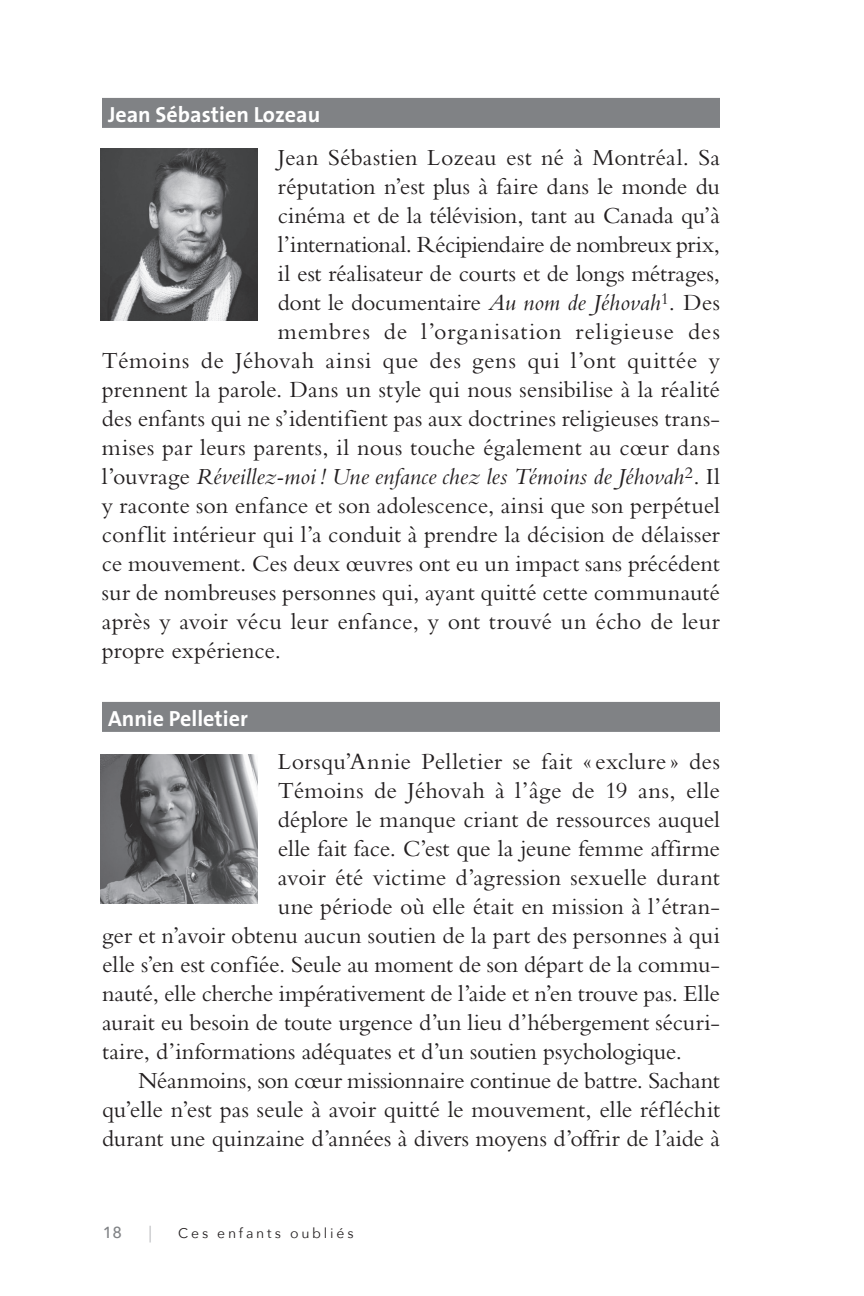
<style>
.page{position:relative;width:864px;height:1296px;background:#fff}
.page>*{position:absolute;margin:0;border:0;box-sizing:border-box;transform-origin:0 0}
.t1{font:24px "Bembo Std";color:#231f20}
.t2{font:italic 24px "Bembo Std";color:#231f20}
.t3{font:24px "Bembo Std";letter-spacing:.025em;color:#231f20}
.t4{font:24px "Bembo Std";letter-spacing:-.02em;color:#231f20}
.t5{font:24px "Bembo Std";letter-spacing:.04em;color:#231f20}
.t6{font:700 22px "The Sans";color:#fff}
.t7{font:19.2px "Bembo Std";color:#bcbdc0;scale:1.25 1}
.t8{font:500 16px "Avenir Next";color:#808285}
.t9{font:14px "Avenir Next";letter-spacing:.2em;color:#231f20}
.s1{font-style:italic}
.s2{font-style:normal}
</style>
<div class="page">
<div style="left:102px;top:98px;width:618px;height:30px;background:#808285"></div>
<div style="left:102px;top:702px;width:618px;height:30px;background:#808285"></div>
<img style="left:101px;top:148px;width:157px;height:173px">
<img style="left:101px;top:755px;width:157px;height:148px">
<p class="t6" style="left:108px;top:96px;width:214px">Jean Sébastien Lozeau</p>
<p class="t1" style="left:278px;top:143px;width:444px">Jean Sébastien Lozeau est né à Montréal. Sa</p>
<p class="t1" style="left:278px;top:172px;width:444px">réputation n’est plus à faire dans le monde du</p>
<p class="t1" style="left:278px;top:201px;width:444px">cinéma et de la télévision, tant au Canada qu’à</p>
<p class="t4" style="left:278px;top:230px;width:444px">l’international. Récipiendaire de nombreux prix,</p>
<p class="t1" style="left:278px;top:259px;width:444px">il est réalisateur de courts et de longs métrages,</p>
<p class="t1" style="left:278px;top:288px;width:444px">dont le documentaire <span class="s1">Au nom de Jéhovah</span><sup>1</sup>. Des</p>
<p class="t5" style="left:278px;top:317px;width:444px">membres de l’organisation religieuse des</p>
<p class="t3" style="left:102px;top:346px;width:619px">Témoins de Jéhovah ainsi que des gens qui l’ont quittée y</p>
<p class="t1" style="left:102px;top:375px;width:620px">prennent la parole. Dans un style qui nous sensibilise à la réalité</p>
<p class="t1" style="left:102px;top:404px;width:619px">des enfants qui ne s’identifient pas aux doctrines religieuses trans-</p>
<p class="t1" style="left:102px;top:433px;width:620px">mises par leurs parents, il nous touche également au cœur dans</p>
<p class="t2" style="left:102px;top:462px;width:620px"><span class="s2">l’ouvrage</span> Réveillez-moi! Une enfance chez les Témoins de Jéhovah<sup>2</sup><span class="s2">. Il</span></p>
<p class="t1" style="left:102px;top:491px;width:620px">y raconte son enfance et son adolescence, ainsi que son perpétuel</p>
<p class="t1" style="left:102px;top:520px;width:619px">conflit intérieur qui l’a conduit à prendre la décision de délaisser</p>
<p class="t1" style="left:102px;top:549px;width:619px">ce mouvement. Ces deux œuvres ont eu un impact sans précédent</p>
<p class="t1" style="left:102px;top:578px;width:619px">sur de nombreuses personnes qui, ayant quitté cette communauté</p>
<p class="t1" style="left:102px;top:607px;width:619px">après y avoir vécu leur enfance, y ont trouvé un écho de leur</p>
<p class="t1" style="left:102px;top:636px;width:181px">propre expérience.</p>
<p class="t6" style="left:108px;top:700px;width:141px">Annie Pelletier</p>
<p class="t1" style="left:278px;top:747px;width:444px">Lorsqu’Annie Pelletier se fait « exclure » des</p>
<p class="t1" style="left:278px;top:776px;width:444px">Témoins de Jéhovah à l’âge de 19 ans, elle</p>
<p class="t1" style="left:278px;top:805px;width:444px">déplore le manque criant de ressources auquel</p>
<p class="t1" style="left:278px;top:834px;width:444px">elle fait face. C’est que la jeune femme affirme</p>
<p class="t1" style="left:278px;top:863px;width:444px">avoir été victime d’agression sexuelle durant</p>
<p class="t1" style="left:278px;top:892px;width:444px">une période où elle était en mission à l’étran-</p>
<p class="t1" style="left:102px;top:921px;width:620px">ger et n’avoir obtenu aucun soutien de la part des personnes à qui</p>
<p class="t1" style="left:102px;top:950px;width:619px">elle s’en est confiée. Seule au moment de son départ de la commu-</p>
<p class="t1" style="left:102px;top:979px;width:619px">nauté, elle cherche impérativement de l’aide et n’en trouve pas. Elle</p>
<p class="t1" style="left:102px;top:1008px;width:619px">aurait eu besoin de toute urgence d’un lieu d’hébergement sécuri-</p>
<p class="t1" style="left:102px;top:1037px;width:582px">taire, d’informations adéquates et d’un soutien psychologique.</p>
<p class="t1" style="left:138px;top:1066px;width:583px">Néanmoins, son cœur missionnaire continue de battre. Sachant</p>
<p class="t1" style="left:102px;top:1095px;width:620px">qu’elle n’est pas seule à avoir quitté le mouvement, elle réfléchit</p>
<p class="t1" style="left:102px;top:1124px;width:620px">durant une quinzaine d’années à divers moyens d’offrir de l’aide à</p>
<p class="t8" style="left:103px;top:1219px;width:21px">18</p>
<p class="t7" style="left:144px;top:1221px;width:11px">|</p>
<p class="t9" style="left:178px;top:1221px;width:177px">Ces enfants oubliés</p>
</div>
